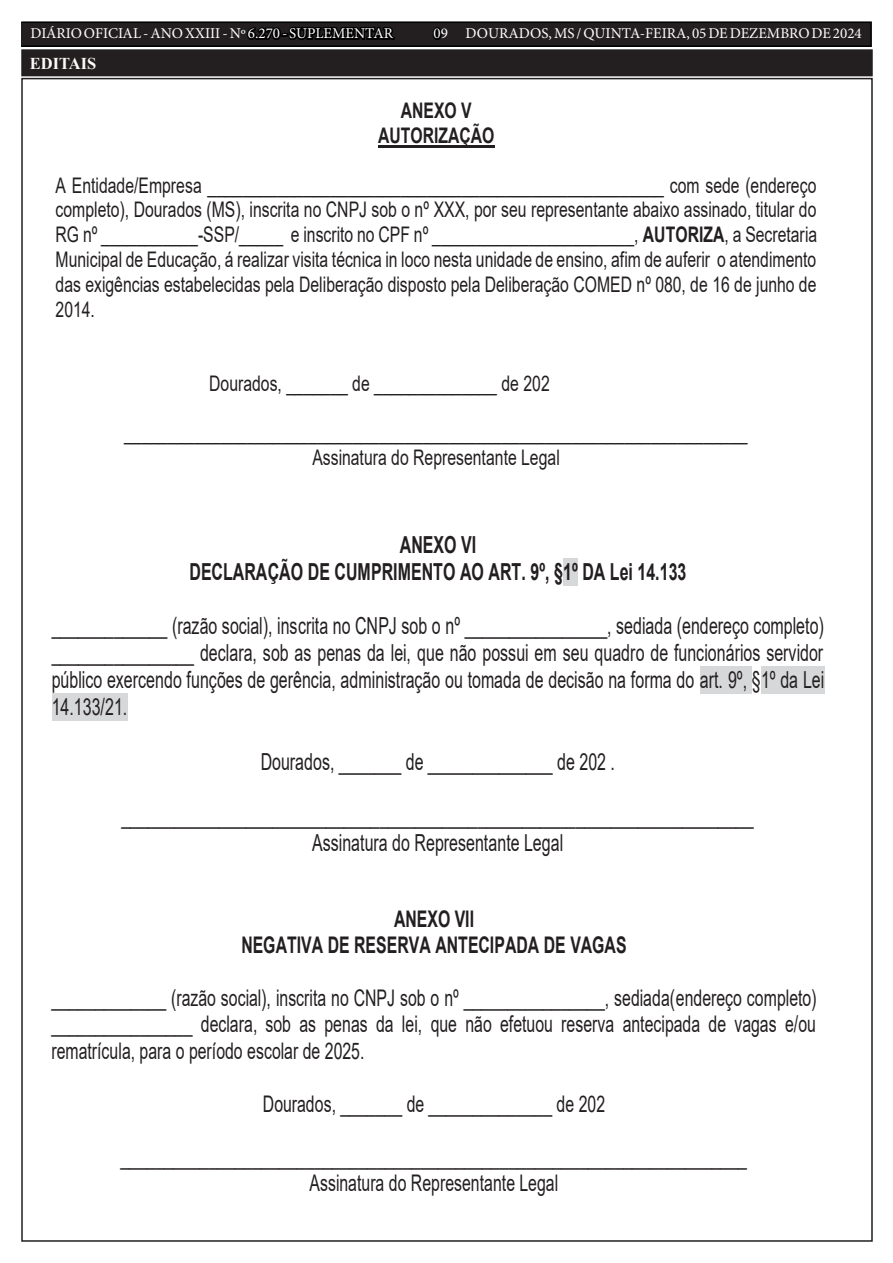
<style>
.page{position:relative;width:893px;height:1263px;background:#fff}
.page>*{position:absolute;margin:0;border:0;box-sizing:border-box;transform-origin:0 0}
.t1{font:23.4px/27px "Arial";color:#231f20;text-align:justify;scale:.68 1}
.t2{font:700 23.4px/27.2px "Arial";color:#231f20;text-align:center;scale:.68 1}
.t3{font:22.95px/26.4px "Arial";color:#231f20;text-align:justify;scale:.69 1}
.t4{font:700 22.95px/26.5px "Arial";color:#231f20;text-align:center;scale:.69 1}
.t5{font:21.45px/24.8px "Arial";color:#231f20;text-align:justify;scale:.73 1}
.t6{font:700 21.45px/24.9px "Arial";color:#231f20;text-align:center;scale:.73 1}
.TEXTO{font:700 16.5px "Times New Roman";color:#fdfaf8}
.t7{font:15px "Minion Pro";color:#fff}
.s1{color:#000}
.s2{font-weight:700}
</style>
<div class="page">
<div style="left:21px;top:22px;width:850px;height:24px;background:#231f20"></div>
<div style="left:21px;top:21px;width:851px;height:26px;border:2px solid #000"></div>
<div style="left:23px;top:51px;width:848px;height:23px;background:#231f20"></div>
<div style="left:21px;top:49px;width:852px;height:27px;border:4px solid #231f20"></div>
<hr style="left:378px;top:145px;width:117px;height:3px;background:#231f20">
<div style="left:563px;top:558px;width:15px;height:27px;background:#d7d8da"></div>
<div style="left:700px;top:666px;width:52px;height:27px;background:#d7d8da"></div>
<div style="left:761px;top:666px;width:63px;height:27px;background:#d7d8da"></div>
<div style="left:52px;top:693px;width:75px;height:27px;background:#d7d8da"></div>
<p class="t7" style="left:31px;top:24px;width:364px">DIÁRIO OFICIAL - ANO XXIII - Nº <span class="s1">6.270 - SUPLEMENTAR</span></p>
<p class="t7" style="left:434px;top:24px;width:430px"><span class="s1">0</span>9 DOURADOS, MS / QUINTA-FEIRA, 05 DE DEZEMBRO DE 2024</p>
<p class="TEXTO" style="left:30px;top:52px;width:68px">EDITAIS</p>
<p class="t6" style="left:378px;top:98px;width:161px">ANEXO V<br>AUTORIZAÇÃO</p>
<p class="t5" style="left:56px;top:172px;width:1045px">A Entidade/Empresa ____________________________________________________ com sede (endereço completo), Dourados (MS), inscrita no CNPJ sob o nº XXX, por seu representante abaixo assinado, titular do RG nº ___________-SSP/_____ e inscrito no CPF nº _______________________, <span class="s2">AUTORIZA</span>, a Secretaria Municipal de Educação, á realizar visita técnica in loco nesta unidade de ensino, afim de auferir o atendimento das exigências estabelecidas pela Deliberação disposto pela Deliberação COMED nº 080, de 16 de junho de 2014.</p>
<p class="t5" style="left:209px;top:371px;width:468px">Dourados, _______ de ______________ de 202</p>
<p class="t5" style="left:124px;top:420px;width:855px;text-align:center">_______________________________________________________________________<br>Assinatura do Representante Legal</p>
<p class="t2" style="left:189px;top:531px;width:732px">ANEXO VI<br>DECLARAÇÃO DE CUMPRIMENTO AO ART. 9º, §1º DA Lei 14.133</p>
<p class="t1" style="left:52px;top:612px;width:1138px">_____________ (razão social), inscrita no CNPJ sob o nº ________________, sediada (endereço completo) ________________ declara, sob as penas da lei, que não possui em seu quadro de funcionários servidor público exercendo funções de gerência, administração ou tomada de decisão na forma do art. 9º, §1º da Lei 14.133/21.</p>
<p class="t1" style="left:261px;top:748px;width:522px">Dourados, _______ de ______________ de 202 .</p>
<p class="t1" style="left:121px;top:802px;width:932px;text-align:center">_______________________________________________________________________<br>Assinatura do Representante Legal</p>
<p class="t4" style="left:241px;top:905px;width:560px">ANEXO VII<br>NEGATIVA DE RESERVA ANTECIPADA DE VAGAS</p>
<p class="t3" style="left:52px;top:985px;width:1110px">_____________ (razão social), inscrita no CNPJ sob o nº ________________, sediada(endereço completo) ________________ declara, sob as penas da lei, que não efetuou reserva antecipada de vagas e/ou rematrícula, para o período escolar de 2025.</p>
<p class="t3" style="left:263px;top:1090px;width:497px">Dourados, _______ de ______________ de 202</p>
<p class="t3" style="left:121px;top:1143px;width:909px;text-align:center">_______________________________________________________________________<br>Assinatura do Representante Legal</p>
</div>
